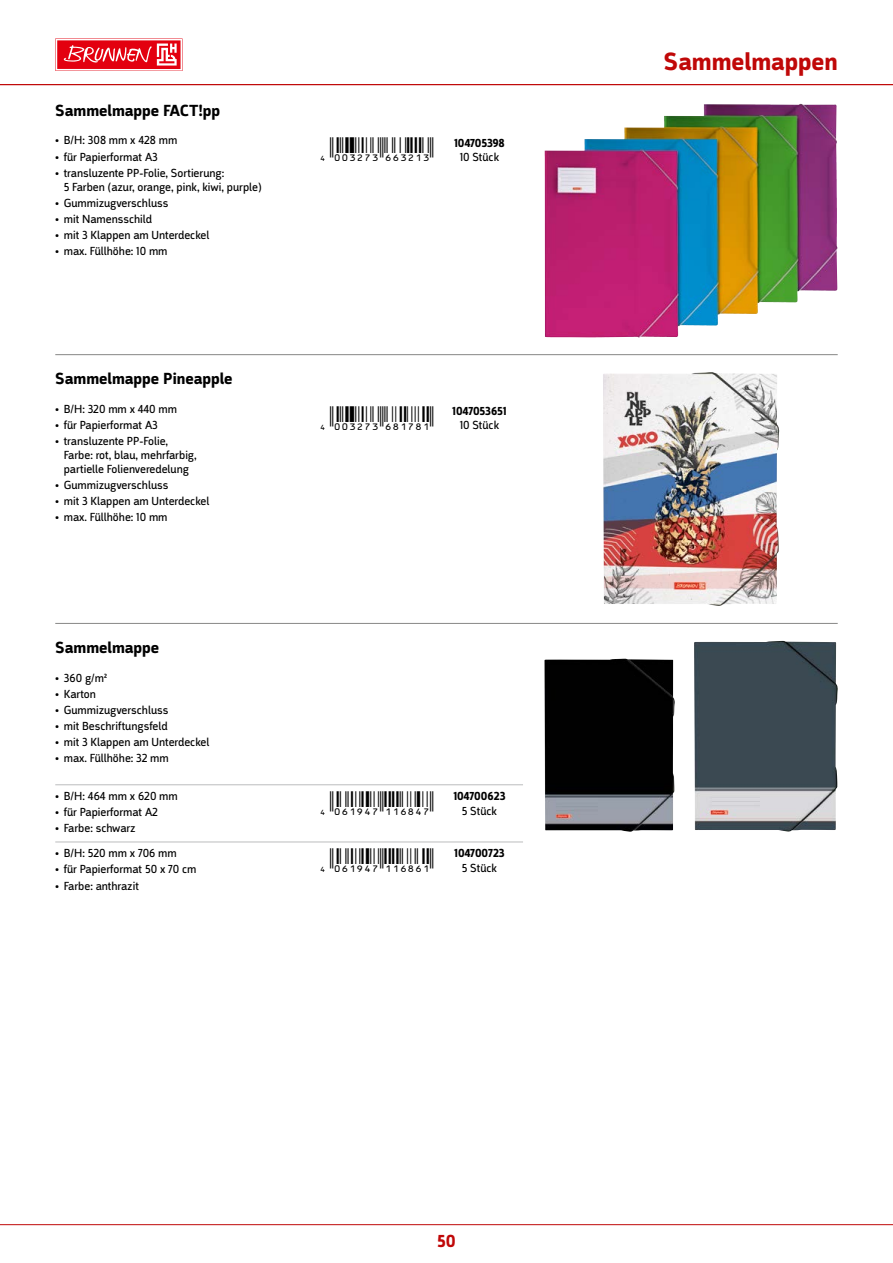
<style>
.page{position:relative;width:893px;height:1263px;background:#fff}
.page>*{position:absolute;margin:0;border:0;box-sizing:border-box;transform-origin:0 0}
.t1{font:700 25.5px "Argumentum";color:#c00808}
.t2{font:18px "ID Automation UPCEANXXS";color:#000}
.t3{font:700 18px "Argumentum";color:#c00808}
.t4{font:700 16.5px "Argumentum";color:#000}
.t5{font:12px/14px "Argumentum";color:#000}
</style>
<div class="page">
<img style="left:545px;top:104px;width:255px;height:234px">
<hr style="left:55px;top:354px;width:783px;height:1px;background:#878786">
<img style="left:603px;top:372px;width:176px;height:234px">
<hr style="left:55px;top:623px;width:783px;height:1px;background:#878786">
<hr style="left:55px;top:784px;width:468px;height:1px;background:#bbbcbd">
<hr style="left:55px;top:842px;width:468px;height:1px;background:#bbbcbd">
<img style="left:544px;top:641px;width:294px;height:191px">
<div style="left:55px;top:38px;width:127px;height:33px;background:#f18b92"></div>
<div style="left:56px;top:39px;width:126px;height:32px;background:#fff"></div>
<div style="left:57px;top:40px;width:124px;height:29px;background:#e3000f"></div>
<svg style="left:64px;top:44px;width:113px;height:22px"></svg>
<hr style="left:0;top:1224px;width:893px;height:1px;background:#c00808">
<hr style="left:0;top:84px;width:893px;height:1px;background:#c00808">
<h3 class="t4" style="left:55px;top:100px;width:167px">Sammelmappe FACT!pp</h3>
<p class="t5" style="left:55px;top:134px;width:124px">• B/H: 308 mm x 428 mm</p>
<p class="t5" style="left:55px;top:150px;width:104px">• für Papierformat A3</p>
<p class="t5" style="left:64px;top:166px;width:199px;text-indent:-9px">• transluzente PP-Folie, Sortierung:<br>5 Farben (azur, orange, pink, kiwi, purple)</p>
<p class="t5" style="left:55px;top:196px;width:115px">• Gummizugverschluss</p>
<p class="t5" style="left:55px;top:212px;width:98px">• mit Namensschild</p>
<p class="t5" style="left:55px;top:228px;width:156px">• mit 3 Klappen am Unterdeckel</p>
<p class="t5" style="left:55px;top:244px;width:114px">• max. Füllhöhe: 10 mm</p>
<h3 class="t4" style="left:55px;top:369px;width:179px">Sammelmappe Pineapple</h3>
<p class="t5" style="left:55px;top:402px;width:123px">• B/H: 320 mm x 440 mm</p>
<p class="t5" style="left:55px;top:418px;width:104px">• für Papierformat A3</p>
<p class="t5" style="left:64px;top:434px;width:134px;text-indent:-9px">• transluzente PP-Folie,<br>Farbe: rot, blau, mehrfarbig, partielle Folienveredelung</p>
<p class="t5" style="left:55px;top:478px;width:115px">• Gummizugverschluss</p>
<p class="t5" style="left:55px;top:494px;width:156px">• mit 3 Klappen am Unterdeckel</p>
<p class="t5" style="left:55px;top:510px;width:114px">• max. Füllhöhe: 10 mm</p>
<h3 class="t4" style="left:55px;top:637px;width:106px">Sammelmappe</h3>
<p class="t5" style="left:55px;top:671px;width:54px">• 360 g/m²</p>
<p class="t5" style="left:55px;top:687px;width:42px">• Karton</p>
<p class="t5" style="left:55px;top:703px;width:115px">• Gummizugverschluss</p>
<p class="t5" style="left:55px;top:719px;width:114px">• mit Beschriftungsfeld</p>
<p class="t5" style="left:55px;top:735px;width:156px">• mit 3 Klappen am Unterdeckel</p>
<p class="t5" style="left:55px;top:752px;width:115px">• max. Füllhöhe: 32 mm</p>
<p class="t5" style="left:55px;top:789px;width:124px">• B/H: 464 mm x 620 mm</p>
<p class="t5" style="left:55px;top:805px;width:104px">• für Papierformat A2</p>
<p class="t5" style="left:55px;top:821px;width:82px">• Farbe: schwarz</p>
<p class="t5" style="left:55px;top:846px;width:123px">• B/H: 520 mm x 706 mm</p>
<p class="t5" style="left:55px;top:863px;width:143px">• für Papierformat 50 x 70 cm</p>
<p class="t5" style="left:55px;top:879px;width:85px">• Farbe: anthrazit</p>
<h2 class="t2" style="left:315px;top:135px;width:191px">Y(0A32HD*QQNMLN( <sup>104705398</sup></h2>
<p class="t5" style="left:460px;top:150px;width:41px">10 Stück</p>
<h2 class="t2" style="left:315px;top:404px;width:193px">Y(0A32HD*QSLRSL( <sup>1047053651</sup></h2>
<p class="t5" style="left:460px;top:419px;width:41px">10 Stück</p>
<h2 class="t2" style="left:315px;top:789px;width:192px">Y(0G19EH*LLQSOR( <sup>104700623</sup></h2>
<p class="t5" style="left:462px;top:804px;width:37px">5 Stück</p>
<h2 class="t2" style="left:315px;top:846px;width:191px">Y(0G19EH*LLQSQL( <sup>104700723</sup></h2>
<p class="t5" style="left:462px;top:861px;width:37px">5 Stück</p>
<h2 class="t3" style="left:437px;top:1230px;width:20px">50</h2>
<h1 class="t1" style="left:664px;top:46px;width:176px">Sammelmappen</h1>
</div>
